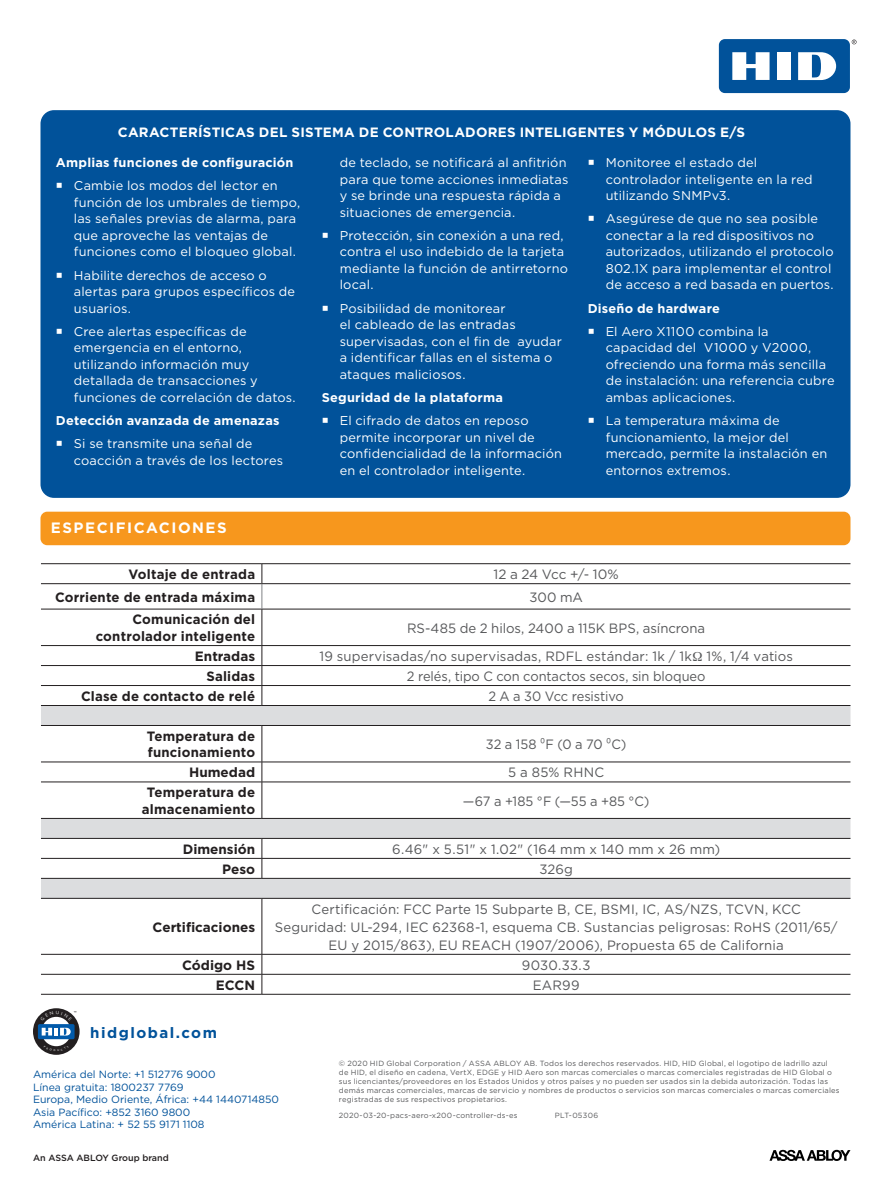
<style>
.page{position:relative;width:891px;height:1188px;background:#fff}
.page>*{position:absolute;margin:0;border:0;box-sizing:border-box;transform-origin:0 0}
.t1{font:700 15px "Gotham";letter-spacing:.1em;color:#fff}
.t2{font:700 15px "Gotham";letter-spacing:.1em;color:#01529a}
.t3{font:13.5px/18px "Gotham";letter-spacing:.01em;color:#57585a;text-align:center}
.t4{font:700 13.5px/16.5px "Gotham";letter-spacing:.015em;color:#231f20;text-align:right}
.t5{font:13.5px "Gotham";letter-spacing:.01em;color:#57585a;scale:.95 1}
.t6{font:700 13.5px "Gotham";letter-spacing:.015em;color:#fff}
.t7{font:13.5px "Gotham";letter-spacing:-.01em;color:#57585a;scale:.95 1}
.t8{font:12.75px/16.5px "Gotham";letter-spacing:.015em;color:#fff}
.t9{font:700 12.75px "Gotham";letter-spacing:.02em;color:#fff}
.t10{font:10.5px/12.6px "Gotham";color:#01529a}
.t11{font:500 9px "Gotham";color:#231f20}
.t12{font:7.5px/9px "Gotham";letter-spacing:.025em;color:#57585a}
</style>
<div class="page">
<div style="left:40px;top:512px;width:810px;height:33px;background:#f7971d;border-radius:7px"></div>
<svg style="left:852px;top:40px;width:5px;height:4px"></svg>
<div style="left:719px;top:39px;width:131px;height:54px;background:#01529a;border-radius:6px"></div>
<div style="left:777px;top:52px;width:14px;height:28px;background:#fff"></div>
<svg style="left:732px;top:52px;width:38px;height:28px"></svg>
<svg style="left:798px;top:52px;width:38px;height:28px"></svg>
<svg style="left:769px;top:1150px;width:81px;height:11px"></svg>
<svg style="left:41px;top:610px;width:809px;height:384px"></svg>
<svg style="left:41px;top:706px;width:809px;height:192px"></svg>
<hr style="left:41px;top:563px;width:221px;height:1px;background:#231f20">
<hr style="left:262px;top:563px;width:588px;height:1px;background:#231f20">
<hr style="left:41px;top:609px;width:221px;height:1px;background:#231f20">
<hr style="left:262px;top:609px;width:588px;height:1px;background:#231f20">
<hr style="left:41px;top:685px;width:221px;height:1px;background:#231f20">
<hr style="left:262px;top:685px;width:588px;height:1px;background:#231f20">
<hr style="left:41px;top:705px;width:221px;height:1px;background:#231f20">
<hr style="left:262px;top:705px;width:588px;height:1px;background:#231f20">
<hr style="left:41px;top:725px;width:221px;height:1px;background:#231f20">
<hr style="left:262px;top:725px;width:588px;height:1px;background:#231f20">
<hr style="left:262px;top:782px;width:1px;height:36px;background:#231f20">
<hr style="left:41px;top:818px;width:221px;height:1px;background:#231f20">
<hr style="left:262px;top:818px;width:588px;height:1px;background:#231f20">
<svg style="left:41px;top:564px;width:809px;height:45px"></svg>
<hr style="left:262px;top:609px;width:1px;height:36px;background:#231f20">
<hr style="left:262px;top:726px;width:1px;height:36px;background:#231f20">
<hr style="left:41px;top:762px;width:221px;height:1px;background:#231f20">
<hr style="left:262px;top:762px;width:588px;height:1px;background:#231f20">
<hr style="left:41px;top:782px;width:221px;height:1px;background:#231f20">
<hr style="left:262px;top:782px;width:588px;height:1px;background:#231f20">
<hr style="left:262px;top:838px;width:588px;height:1px;background:#231f20">
<hr style="left:262px;top:858px;width:588px;height:1px;background:#231f20">
<hr style="left:262px;top:878px;width:588px;height:1px;background:#231f20">
<hr style="left:262px;top:898px;width:588px;height:1px;background:#231f20">
<hr style="left:262px;top:954px;width:588px;height:1px;background:#231f20">
<hr style="left:262px;top:974px;width:588px;height:1px;background:#231f20">
<hr style="left:262px;top:994px;width:588px;height:1px;background:#231f20">
<hr style="left:41px;top:838px;width:221px;height:1px;background:#231f20">
<hr style="left:41px;top:858px;width:221px;height:1px;background:#231f20">
<hr style="left:41px;top:878px;width:221px;height:1px;background:#231f20">
<hr style="left:41px;top:898px;width:221px;height:1px;background:#231f20">
<hr style="left:41px;top:954px;width:221px;height:1px;background:#231f20">
<hr style="left:41px;top:974px;width:221px;height:1px;background:#231f20">
<hr style="left:41px;top:994px;width:221px;height:1px;background:#231f20">
<hr style="left:262px;top:645px;width:588px;height:1px;background:#231f20">
<hr style="left:262px;top:665px;width:588px;height:1px;background:#231f20">
<svg style="left:262px;top:762px;width:1px;height:20px"></svg>
<hr style="left:41px;top:645px;width:221px;height:1px;background:#231f20">
<svg style="left:262px;top:646px;width:1px;height:59px"></svg>
<hr style="left:41px;top:665px;width:221px;height:1px;background:#231f20">
<svg style="left:262px;top:839px;width:1px;height:39px"></svg>
<hr style="left:262px;top:899px;width:1px;height:55px;background:#231f20">
<svg style="left:262px;top:955px;width:1px;height:39px"></svg>
<div style="left:40px;top:110px;width:810px;height:388px;background:#01529a;border-radius:14px"></div>
<svg style="left:693px;top:652px;width:9px;height:9px"></svg>
<svg style="left:33px;top:1008px;width:47px;height:47px"></svg>
<p class="t6" style="left:118px;top:124px;width:629px">CARACTERÍSTICAS DEL SISTEMA DE CONTROLADORES INTELIGENTES Y MÓDULOS E/S</p>
<p class="t9" style="left:56px;top:154px;width:239px">Amplias funciones de configuración</p>
<p class="t8" style="left:74px;top:177px;width:228px">Cambie los modos del lector en función de los umbrales de tiempo, las señales previas de alarma, para que aproveche las ventajas de funciones como el bloqueo global.</p>
<p class="t8" style="left:74px;top:267px;width:223px">Habilite derechos de acceso o alertas para grupos específicos de usuarios.</p>
<p class="t8" style="left:74px;top:323px;width:223px">Cree alertas específicas de emergencia en el entorno, utilizando información muy detallada de transacciones y funciones de correlación de datos.</p>
<p class="t9" style="left:56px;top:412px;width:225px">Detección avanzada de amenazas</p>
<p class="t8" style="left:74px;top:435px;width:211px">Si se transmite una señal de coacción a través de los lectores</p>
<p class="t1" style="left:51px;top:518px;width:177px">ESPECIFICACIONES</p>
<p class="t8" style="left:340px;top:154px;width:230px">de teclado, se notificará al anfitrión para que tome acciones inmediatas y se brinde una respuesta rápida a situaciones de emergencia.</p>
<p class="t8" style="left:340px;top:227px;width:230px">Protección, sin conexión a una red, contra el uso indebido de la tarjeta mediante la función de antirretorno local.</p>
<p class="t8" style="left:340px;top:300px;width:224px">Posibilidad de monitorear<br>el cableado de las entradas supervisadas, con el fin de ayudar a identificar fallas en el sistema o ataques maliciosos.</p>
<p class="t9" style="left:322px;top:389px;width:183px">Seguridad de la plataforma</p>
<p class="t8" style="left:340px;top:412px;width:224px">El cifrado de datos en reposo permite incorporar un nivel de confidencialidad de la información en el controlador inteligente.</p>
<p class="t8" style="left:606px;top:154px;width:209px">Monitoree el estado del controlador inteligente en la red utilizando SNMPv3.</p>
<p class="t8" style="left:606px;top:210px;width:229px">Asegúrese de que no sea posible conectar a la red dispositivos no autorizados, utilizando el protocolo 802.1X para implementar el control de acceso a red basada en puertos.</p>
<p class="t9" style="left:588px;top:300px;width:134px">Diseño de hardware</p>
<p class="t8" style="left:606px;top:323px;width:230px">El Aero X1100 combina la capacidad del V1000 y V2000, ofreciendo una forma más sencilla de instalación: una referencia cubre ambas aplicaciones.</p>
<p class="t8" style="left:606px;top:412px;width:223px">La temperatura máxima de funcionamiento, la mejor del mercado, permite la instalación en entornos extremos.</p>
<p class="t4" style="left:129px;top:566px;width:128px">Voltaje de entrada</p>
<p class="t3" style="left:494px;top:565px;width:127px">12 a 24 Vcc +/- 10%</p>
<p class="t4" style="left:55px;top:589px;width:201px">Corriente de entrada máxima</p>
<p class="t3" style="left:529px;top:588px;width:55px">300 mA</p>
<p class="t4" style="left:96px;top:611px;width:161px">Comunicación del controlador inteligente</p>
<p class="t3" style="left:407px;top:619px;width:300px">RS-485 de 2 hilos, 2400 a 115K BPS, asíncrona</p>
<p class="t4" style="left:195px;top:648px;width:62px">Entradas</p>
<p class="t3" style="left:319px;top:647px;width:475px">19 supervisadas/no supervisadas, RDFL estándar: 1k / 1k 1%, 1/4 vatios</p>
<p class="t4" style="left:206px;top:668px;width:50px">Salidas</p>
<p class="t5" style="left:407px;top:668px;width:316px">2 relés, tipo C con contactos secos, sin bloqueo</p>
<p class="t4" style="left:81px;top:688px;width:176px">Clase de contacto de relé</p>
<p class="t7" style="left:488px;top:687px;width:144px">2 A a 30 Vcc resistivo</p>
<p class="t4" style="left:147px;top:728px;width:110px;text-align:left">Temperatura de funcionamiento</p>
<p class="t5" style="left:486px;top:736px;width:149px">32 a 158 ⁰F (0 a 70 ⁰C)</p>
<p class="t4" style="left:189px;top:764px;width:67px">Humedad</p>
<p class="t3" style="left:508px;top:763px;width:97px">5 a 85% RHNC</p>
<p class="t4" style="left:142px;top:784px;width:115px;text-align:center">Temperatura de almacenamiento</p>
<p class="t5" style="left:463px;top:792px;width:198px">—67 a +185 °F (—55 a +85 °C)</p>
<p class="t4" style="left:183px;top:841px;width:74px">Dimensión</p>
<p class="t3" style="left:392px;top:840px;width:329px">6.46" x 5.51" x 1.02" (164 mm x 140 mm x 26 mm)</p>
<p class="t4" style="left:222px;top:861px;width:34px">Peso</p>
<p class="t3" style="left:539px;top:860px;width:35px">326g</p>
<p class="t4" style="left:153px;top:919px;width:104px">Certificaciones</p>
<p class="t3" style="left:311px;top:900px;width:491px">Certificación: FCC Parte 15 Subparte B, CE, BSMI, IC, AS/NZS, TCVN, KCC</p>
<p class="t3" style="left:275px;top:918px;width:564px">Seguridad: UL-294, IEC 62368-1, esquema CB. Sustancias peligrosas: RoHS (2011/65/<br>EU y 2015/863), EU REACH (1907/2006), Propuesta 65 de California</p>
<p class="t4" style="left:182px;top:957px;width:75px">Código HS</p>
<p class="t3" style="left:522px;top:956px;width:70px">9030.33.3</p>
<p class="t4" style="left:216px;top:977px;width:41px">ECCN</p>
<p class="t3" style="left:533px;top:976px;width:48px">EAR99</p>
<p class="t2" style="left:90px;top:1023px;width:128px">hidglobal.com</p>
<p class="t10" style="left:33px;top:1068px;width:248px">América del Norte: +1 512776 9000<br>Línea gratuita: 1800237 7769<br>Europa, Medio Oriente, África: +44 1440714850<br>Asia Pacífico: +852 3160 9800<br>América Latina: + 52 55 9171 1108</p>
<p class="t11" style="left:33px;top:1152px;width:137px">An ASSA ABLOY Group brand</p>
<p class="t12" style="left:339px;top:1059px;width:502px">© 2020 HID Global Corporation / ASSA ABLOY AB. Todos los derechos reservados. HID, HID Global, el logotipo de ladrillo azul<br>de HID, el diseño en cadena, VertX, EDGE y HID Aero son marcas comerciales o marcas comerciales registradas de HID Global o sus licenciantes/proveedores en los Estados Unidos y otros países y no pueden ser usados sin la debida autorización. Todas las demás marcas comerciales, marcas de servicio y nombres de productos o servicios son marcas comerciales o marcas comerciales registradas de sus respectivos propietarios.</p>
<p class="t12" style="left:339px;top:1110px;width:180px">2020-03-20-pacs-aero-x200-controller-ds-es</p>
<p class="t12" style="left:555px;top:1110px;width:45px">PLT-05306</p>
</div>
